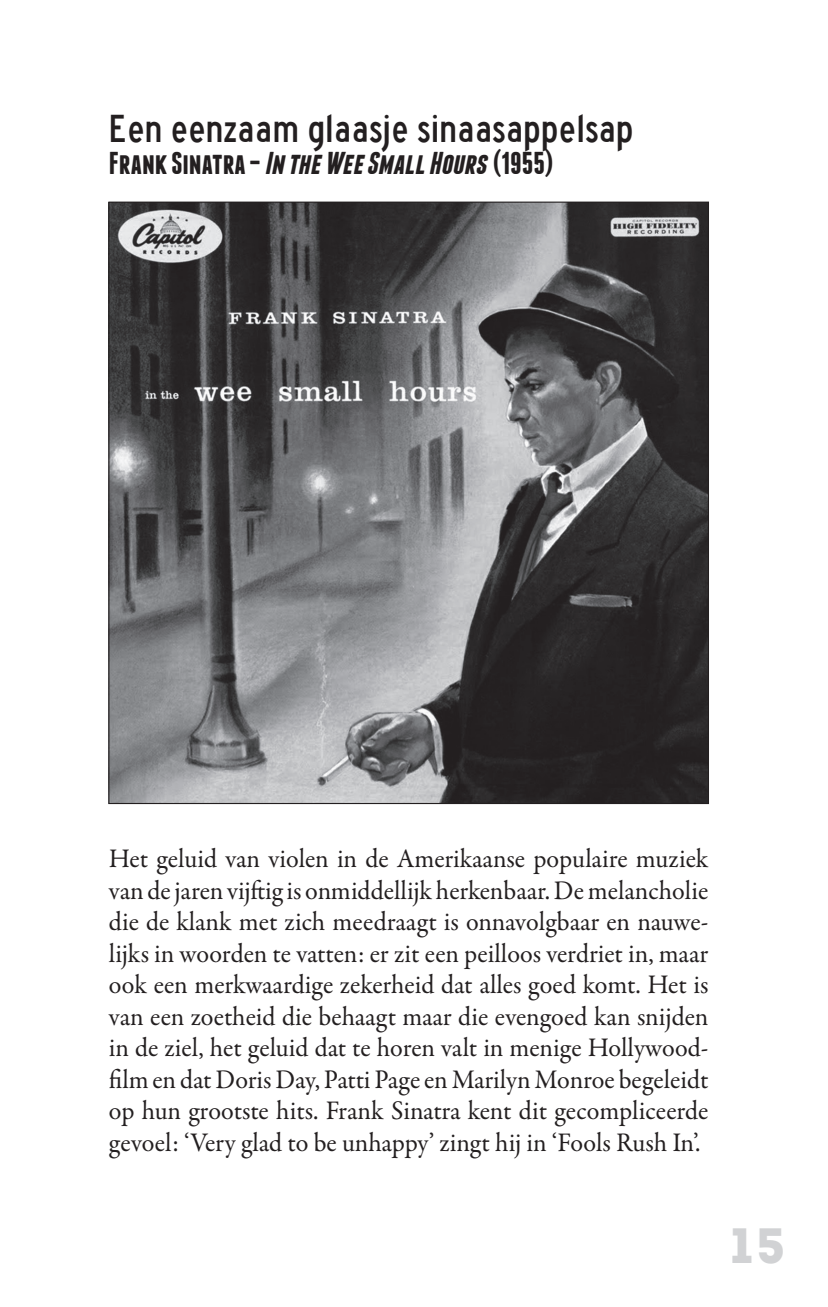
<style>
.page{position:relative;width:828px;height:1307px;background:#fff}
.page>*{position:absolute;margin:0;border:0;box-sizing:border-box;transform-origin:0 0}
.t1{font:49.5px "Intro";color:#d1d2d4}
.t2{font:40.5px "Highway Gothic Narrow";color:#231f20}
.t3{font:700 31.5px "Franchise";color:#231f20}
.t4{font:27px/31.5px "Garamond Premr Pro";color:#231f20;text-align:justify}
.s1{font-style:italic}
</style>
<div class="page">
<img style="left:110px;top:203px;width:597px;height:599px">
<h2 class="t2" style="left:109px;top:107px;width:526px">een eenzaam glaasje sinaasappelsap</h2>
<p class="t3" style="left:109px;top:148px;width:445px">Frank Sinatra – <span class="s1">In theWeeSmallHours</span> (1955)</p>
<p class="t4" style="left:109px;top:843px;width:601px">Het geluid van violen in de Amerikaanse populaire muziek van de jaren vijftig is onmiddellijk herkenbaar. De melancholie die de klank met zich meedraagt is onnavolgbaar en nauwe&shy;lijks in woorden te vatten: er zit een peilloos verdriet in, maar ook een merkwaardige zekerheid dat alles goed komt. Het is van een zoetheid die behaagt maar die evengoed kan snijden in de ziel, het geluid dat te horen valt in menige Hollywood&shy;film en dat Doris Day, Patti Page en Marilyn Monroe begeleidt op hun grootste hits. Frank Sinatra kent dit gecompliceerde gevoel: ‘Very glad to be unhappy’ zingt hij in ‘Fools Rush In’.</p>
<h1 class="t1" style="left:731px;top:1216px;width:55px">15</h1>
</div>
